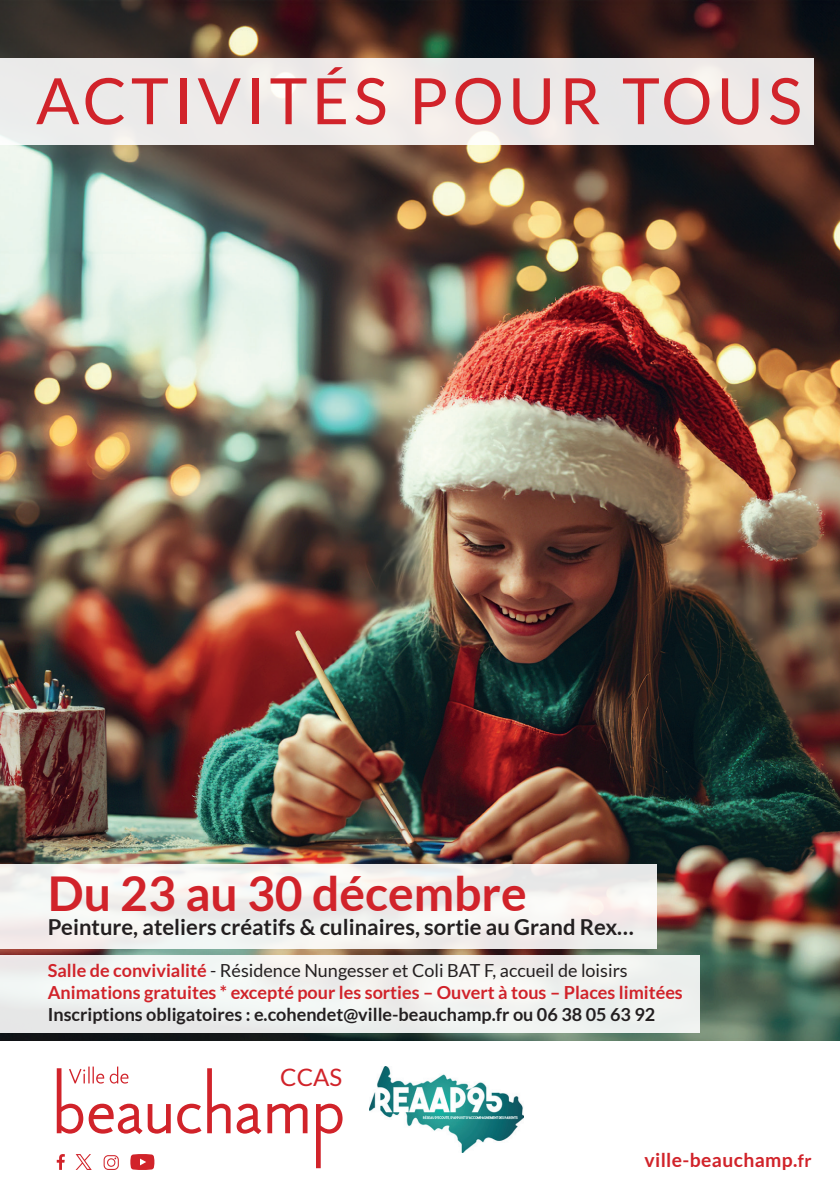
<style>
.page{position:relative;width:840px;height:1191px;background:#fff}
.page>*{position:absolute;margin:0;border:0;box-sizing:border-box;transform-origin:0 0}
.t1{font:64px "Lato";letter-spacing:.07em;color:#d1232a}
.t2{font:700 48px "Lato";color:#d1232a}
.t3{font:24px "Lato";color:#d1232a}
.t4{font:700 22px "Lato";color:#231f20}
.t5{font:700 19.2px "Lato";letter-spacing:.02em;color:#d1232a}
.t6{font:700 18px/22px "Lato";color:#d1232a}
.t7{font:700 18px "Lato";color:#231f20}
.s1{font-weight:400;color:#231f20}
.s2{font-size:17.6px}
</style>
<div class="page">
<img style="left:0;top:1px;width:839px;height:1040px">
<svg style="left:316px;top:1103px;width:26px;height:65px"></svg>
<svg style="left:267px;top:1103px;width:40px;height:30px"></svg>
<svg style="left:236px;top:1103px;width:25px;height:31px"></svg>
<svg style="left:207px;top:1068px;width:23px;height:65px"></svg>
<svg style="left:177px;top:1103px;width:24px;height:30px"></svg>
<svg style="left:148px;top:1104px;width:23px;height:29px"></svg>
<svg style="left:57px;top:1066px;width:85px;height:68px"></svg>
<div style="left:0;top:58px;width:813px;height:86px;background:#eceae9"></div>
<div style="left:0;top:864px;width:656px;height:85px;background:#f3f2ef"></div>
<div style="left:0;top:955px;width:698px;height:77px;background:#f0f2f0"></div>
<img style="left:369px;top:1066px;width:154px;height:86px">
<svg style="left:56px;top:1154px;width:9px;height:16px"></svg>
<svg style="left:104px;top:1155px;width:15px;height:15px"></svg>
<svg style="left:130px;top:1154px;width:24px;height:16px"></svg>
<svg style="left:76px;top:1154px;width:16px;height:16px"></svg>
<h1 class="t1" style="left:36px;top:65px;width:767px">ACTIVITÉS POUR TOUS</h1>
<h2 class="t2" style="left:48px;top:866px;width:480px">Du 23 au 30 décembre</h2>
<p class="t4" style="left:48px;top:914px;width:587px">Peinture, ateliers créatifs &amp; culinaires, sortie au Grand Rex…</p>
<p class="t6" style="left:48px;top:959px;width:636px">Salle de convivialité <span class="s1">- Résidence Nungesser et Coli BAT F, accueil de loisirs<br></span>Animations gratuites * excepté pour les sorties – Ouvert à tous – Places limitées</p>
<p class="t7" style="left:48px;top:1004px;width:608px">Inscriptions obligatoires : e.cohendet@ville-beauchamp.fr ou 06 38 05 63 92</p>
<h3 class="t3" style="left:280px;top:1063px;width:63px">CCAS</h3>
<p class="t5" style="left:644px;top:1148px;width:168px">ville-beauchamp.<span class="s2">fr</span></p>
</div>
